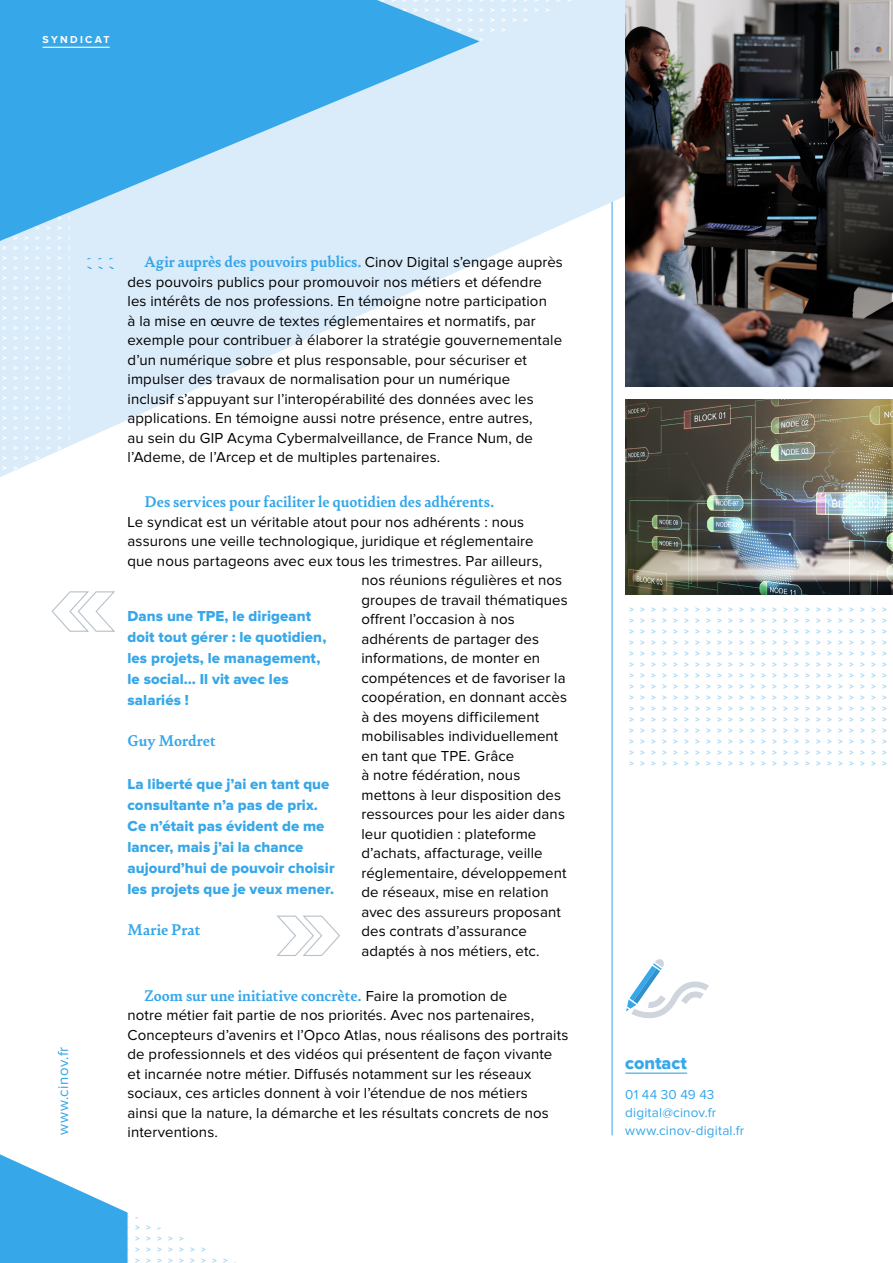
<style>
.page{position:relative;width:893px;height:1263px;background:#fff}
.page>*{position:absolute;margin:0;border:0;box-sizing:border-box;transform-origin:0 0}
.t1{font:18px "Proxima Nova Extrabld";color:#36a7e9}
.t2{font:700 16.5px "Bely";letter-spacing:.005em;color:#36a7e9}
.t3{font:15px/19.5px "Proxima Nova";letter-spacing:.005em;color:#000}
.t4{font:15px/21px "Proxima Nova Extrabld";letter-spacing:.005em;color:#36a7e9}
.t5{font:15px "Proxima Nova";letter-spacing:.03em;color:#36a7e9}
.t6{font:13.5px/18px "Proxima Nova";letter-spacing:.01em;color:#36a7e9}
.t7{font:700 10.5px "Proxima Nova";letter-spacing:.22em;color:#fff}
.s1{font-family:"Proxima Nova";font-weight:400;font-size:15px;color:#000}
</style>
<div class="page">
<hr style="left:612px;top:128px;width:1px;height:1007px;background:#36a7e9">
<svg style="left:0;top:0;width:765px;height:477px"></svg>
<hr style="left:43px;top:47px;width:67px;height:1px;background:#fff">
<svg style="left:0;top:1154px;width:236px;height:109px"></svg>
<svg style="left:629px;top:607px;width:258px;height:158px"></svg>
<svg style="left:0;top:212px;width:70px;height:265px;background:#d5e9f9"></svg>
<svg style="left:377px;top:0;width:200px;height:41px;background:#b1daf5"></svg>
<svg style="left:83px;top:258px;width:32px;height:11px"></svg>
<img style="left:625px;top:400px;width:268px;height:194px">
<hr style="left:625px;top:1072px;width:62px;height:2px;background:#36a7e9">
<svg style="left:276px;top:915px;width:64px;height:41px"></svg>
<svg style="left:51px;top:591px;width:64px;height:41px"></svg>
<img style="left:625px;top:0;width:268px;height:387px">
<svg style="left:626px;top:959px;width:83px;height:59px"></svg>
<p class="t7" style="left:43px;top:34px;width:69px">SYNDICAT</p>
<p class="t5" style="left:56px;top:1135px;width:90px;rotate:-90deg">www.cinov.fr</p>
<p class="t2" style="left:145px;top:250px;width:420px">Agir auprès des pouvoirs publics. <span class="s1">Cinov Digital s’engage auprès</span></p>
<p class="t3" style="left:128px;top:272px;width:436px">des pouvoirs publics pour promouvoir nos métiers et défendre les intérêts de nos professions. En témoigne notre participation<br>à la mise en œuvre de textes réglementaires et normatifs, par exemple pour contribuer à élaborer la stratégie gouvernementale d’un numérique sobre et plus responsable, pour sécuriser et impulser des travaux de normalisation pour un numérique<br>inclusif s’appuyant sur l’interopérabilité des données avec les applications. En témoigne aussi notre présence, entre autres,<br>au sein du GIP Acyma Cybermalveillance, de France Num, de l’Ademe, de l’Arcep et de multiples partenaires.</p>
<p class="t2" style="left:145px;top:490px;width:351px">Des services pour faciliter le quotidien des adhérents.</p>
<p class="t3" style="left:128px;top:512px;width:398px">Le syndicat est un véritable atout pour nos adhérents : nous</p>
<p class="t3" style="left:128px;top:532px;width:407px">assurons une veille technologique, juridique et réglementaire</p>
<p class="t3" style="left:128px;top:551px;width:416px">que nous partageons avec eux tous les trimestres. Par ailleurs,</p>
<p class="t3" style="left:361px;top:571px;width:202px">nos réunions régulières et nos</p>
<p class="t3" style="left:361px;top:590px;width:208px">groupes de travail thématiques</p>
<p class="t3" style="left:361px;top:610px;width:155px">offrent l’occasion à nos</p>
<p class="t3" style="left:361px;top:629px;width:179px">adhérents de partager des</p>
<p class="t3" style="left:361px;top:649px;width:180px">informations, de monter en</p>
<p class="t3" style="left:361px;top:668px;width:206px">compétences et de favoriser la</p>
<p class="t3" style="left:361px;top:688px;width:207px">coopération, en donnant accès</p>
<p class="t3" style="left:361px;top:707px;width:179px">à des moyens difficilement</p>
<p class="t3" style="left:361px;top:727px;width:198px">mobilisables individuellement</p>
<p class="t3" style="left:361px;top:746px;width:154px">en tant que TPE. Grâce</p>
<p class="t3" style="left:361px;top:766px;width:160px">à notre fédération, nous</p>
<p class="t3" style="left:361px;top:785px;width:201px">mettons à leur disposition des</p>
<p class="t3" style="left:361px;top:805px;width:205px">ressources pour les aider dans</p>
<p class="t3" style="left:361px;top:824px;width:176px">leur quotidien : plateforme</p>
<p class="t3" style="left:361px;top:844px;width:183px">d’achats, affacturage, veille</p>
<p class="t3" style="left:361px;top:863px;width:207px">réglementaire, développement</p>
<p class="t3" style="left:361px;top:883px;width:189px">de réseaux, mise en relation</p>
<p class="t3" style="left:361px;top:902px;width:201px">avec des assureurs proposant</p>
<p class="t3" style="left:361px;top:922px;width:167px">des contrats d’assurance</p>
<p class="t3" style="left:361px;top:941px;width:180px">adaptés à nos métiers, etc.</p>
<p class="t2" style="left:145px;top:983px;width:364px">Zoom sur une initiative concrète. <span class="s1">Faire la promotion de</span></p>
<p class="t3" style="left:128px;top:1006px;width:442px">notre métier fait partie de nos priorités. Avec nos partenaires, Concepteurs d’avenirs et l’Opco Atlas, nous réalisons des portraits de professionnels et des vidéos qui présentent de façon vivante et incarnée notre métier. Diffusés notamment sur les réseaux sociaux, ces articles donnent à voir l’étendue de nos métiers<br>ainsi que la nature, la démarche et les résultats concrets de nos interventions.</p>
<p class="t4" style="left:128px;top:606px;width:200px">Dans une TPE, le dirigeant doit tout gérer : le quotidien, les projets, le management, le social… Il vit avec les salariés !</p>
<p class="t2" style="left:128px;top:729px;width:90px">Guy Mordret</p>
<p class="t4" style="left:128px;top:774px;width:209px">La liberté que j’ai en tant que consultante n’a pas de prix.<br>Ce n’était pas évident de me lancer, mais j’ai la chance aujourd’hui de pouvoir choisir les projets que je veux mener.</p>
<p class="t2" style="left:128px;top:918px;width:74px">Marie Prat</p>
<p class="t1" style="left:625px;top:1054px;width:63px">contact</p>
<p class="t6" style="left:625px;top:1086px;width:93px">01 44 30 49 43 digital@cinov.fr</p>
<p class="t6" style="left:625px;top:1122px;width:121px">www.cinov-digital.fr</p>
</div>
